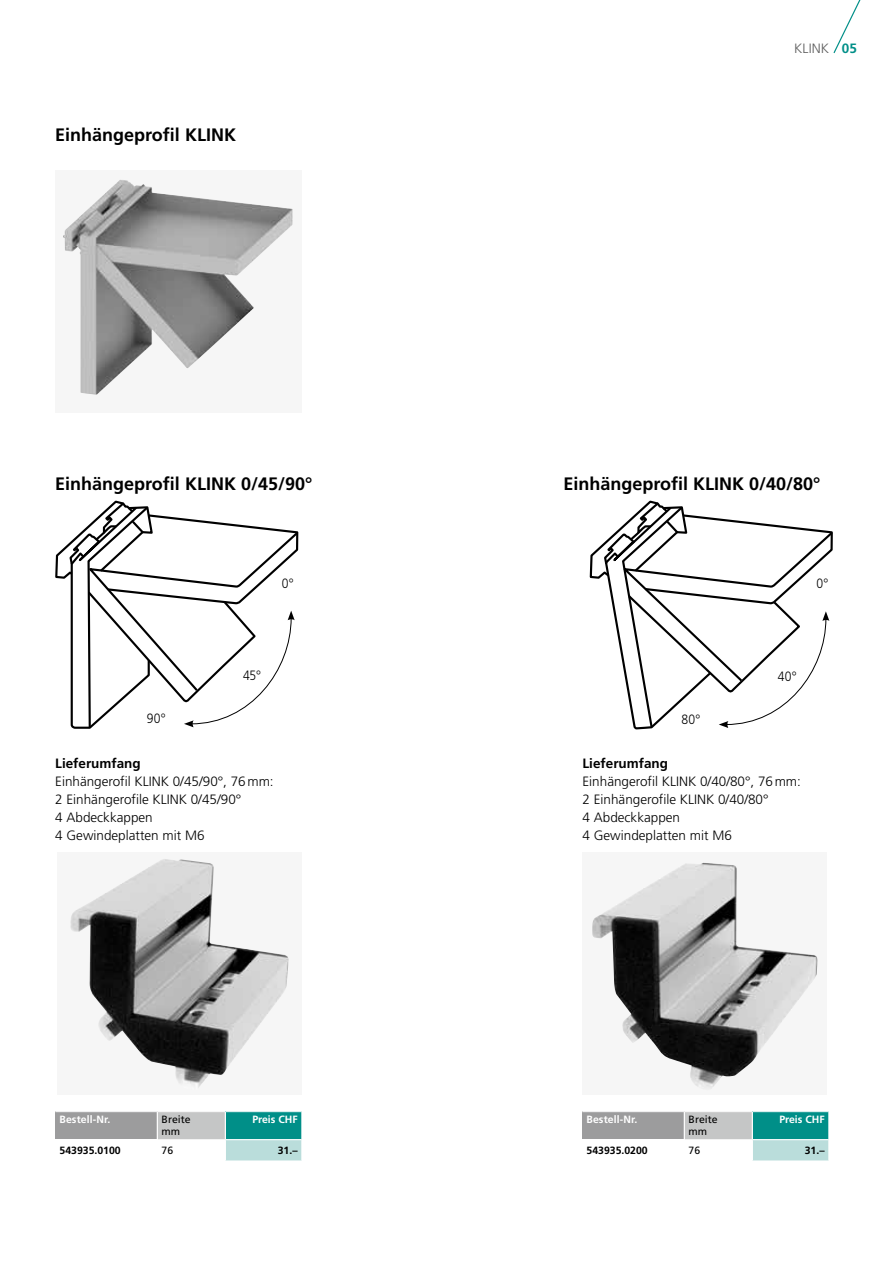
<style>
.page{position:relative;width:893px;height:1263px;background:#fff}
.page>*{position:absolute;margin:0;border:0;box-sizing:border-box;transform-origin:0 0}
.t1{font:700 18px "Frutiger LT Pro";color:#000}
.t2{font:300 13.5px/18px "Frutiger LT Pro";color:#000}
.t3{font:700 13.5px "Frutiger LT Pro";color:#000}
.t4{font:300 13.5px "Frutiger LT Pro";color:#000;scale:.9 1}
.t5{font:300 13.5px "Frutiger LT Pro";letter-spacing:.01em;color:#5d5d5d}
.t6{font:700 10.5px "Frutiger LT Pro";letter-spacing:.01em;color:#fff}
.t7{font:700 10.5px "Frutiger LT Pro";color:#000}
.t8{font:10.5px/12px "Frutiger LT Pro";color:#000}
.s1{font-weight:700;color:#008f88}
</style>
<div class="page">
<div style="left:57px;top:852px;width:245px;height:242px;background:#f6f6f6"></div>
<img style="left:71px;top:859px;width:218px;height:228px">
<svg style="left:55px;top:501px;width:243px;height:228px"></svg>
<svg style="left:590px;top:501px;width:243px;height:228px"></svg>
<div style="left:583px;top:852px;width:244px;height:242px;background:#f6f6f6"></div>
<img style="left:592px;top:863px;width:226px;height:225px">
<div style="left:55px;top:170px;width:247px;height:242px;background:#f6f6f6"></div>
<img style="left:63px;top:180px;width:230px;height:215px">
<svg style="left:833px;top:0;width:28px;height:54px"></svg>
<div style="left:55px;top:1112px;width:102px;height:28px;background:#9c9c9d"></div>
<div style="left:157px;top:1112px;width:68px;height:28px;background:#c5c6c6"></div>
<div style="left:225px;top:1112px;width:77px;height:28px;background:#008f88"></div>
<div style="left:225px;top:1140px;width:77px;height:21px;background:#badddb"></div>
<hr style="left:55px;top:1139px;width:102px;height:1px;background:#fff">
<hr style="left:157px;top:1139px;width:68px;height:1px;background:#fff">
<hr style="left:225px;top:1139px;width:76px;height:1px;background:#fff">
<hr style="left:225px;top:1160px;width:77px;height:1px;background:#fff">
<svg style="left:157px;top:1112px;width:1px;height:27px"></svg>
<svg style="left:225px;top:1112px;width:1px;height:48px"></svg>
<svg style="left:301px;top:1112px;width:1px;height:48px"></svg>
<div style="left:582px;top:1112px;width:102px;height:28px;background:#9c9c9d"></div>
<div style="left:684px;top:1112px;width:68px;height:28px;background:#c5c6c6"></div>
<div style="left:752px;top:1112px;width:77px;height:28px;background:#008f88"></div>
<div style="left:752px;top:1140px;width:77px;height:21px;background:#badddb"></div>
<hr style="left:582px;top:1139px;width:102px;height:1px;background:#fff">
<hr style="left:684px;top:1139px;width:68px;height:1px;background:#fff">
<hr style="left:752px;top:1139px;width:76px;height:1px;background:#fff">
<hr style="left:752px;top:1160px;width:77px;height:1px;background:#fff">
<svg style="left:684px;top:1112px;width:1px;height:27px"></svg>
<svg style="left:752px;top:1112px;width:1px;height:48px"></svg>
<svg style="left:828px;top:1112px;width:1px;height:48px"></svg>
<h1 class="t1" style="left:55px;top:124px;width:182px">Einhängeprofil KLINK</h1>
<p class="t5" style="left:794px;top:40px;width:64px">KLINK <span class="s1">05</span></p>
<h1 class="t1" style="left:55px;top:473px;width:258px">Einhängeprofil KLINK 0/45/90°</h1>
<h1 class="t1" style="left:563px;top:473px;width:258px">Einhängeprofil KLINK 0/40/80°</h1>
<p class="t4" style="left:282px;top:575px;width:15px">0°</p>
<p class="t4" style="left:816px;top:576px;width:15px">0°</p>
<p class="t4" style="left:243px;top:668px;width:22px">45°</p>
<p class="t4" style="left:778px;top:668px;width:23px">40°</p>
<p class="t4" style="left:147px;top:711px;width:23px">90°</p>
<p class="t4" style="left:681px;top:711px;width:23px">80°</p>
<p class="t3" style="left:55px;top:755px;width:87px">Lieferumfang</p>
<p class="t2" style="left:55px;top:772px;width:220px">Einhängerofil KLINK 0/45/90°, 76mm:<br>2 Einhängerofile KLINK 0/45/90°<br>4 Abdeckkappen<br>4 Gewindeplatten mit M6</p>
<p class="t3" style="left:583px;top:755px;width:87px">Lieferumfang</p>
<p class="t2" style="left:583px;top:772px;width:220px">Einhängerofil KLINK 0/40/80°, 76mm:<br>2 Einhängerofile KLINK 0/40/80°<br>4 Abdeckkappen<br>4 Gewindeplatten mit M6</p>
<p class="t6" style="left:60px;top:1113px;width:52px">Bestell-Nr.</p>
<p class="t8" style="left:162px;top:1113px;width:31px">Breite mm</p>
<p class="t6" style="left:252px;top:1113px;width:47px">Preis CHF</p>
<p class="t7" style="left:60px;top:1144px;width:63px">543935.0100</p>
<p class="t8" style="left:162px;top:1144px;width:13px">76</p>
<p class="t7" style="left:278px;top:1144px;width:21px">31.–</p>
<p class="t6" style="left:586px;top:1113px;width:52px">Bestell-Nr.</p>
<p class="t8" style="left:689px;top:1113px;width:31px">Breite mm</p>
<p class="t6" style="left:779px;top:1113px;width:47px">Preis CHF</p>
<p class="t7" style="left:586px;top:1144px;width:63px">543935.0200</p>
<p class="t8" style="left:689px;top:1144px;width:13px">76</p>
<p class="t7" style="left:805px;top:1144px;width:21px">31.–</p>
</div>
